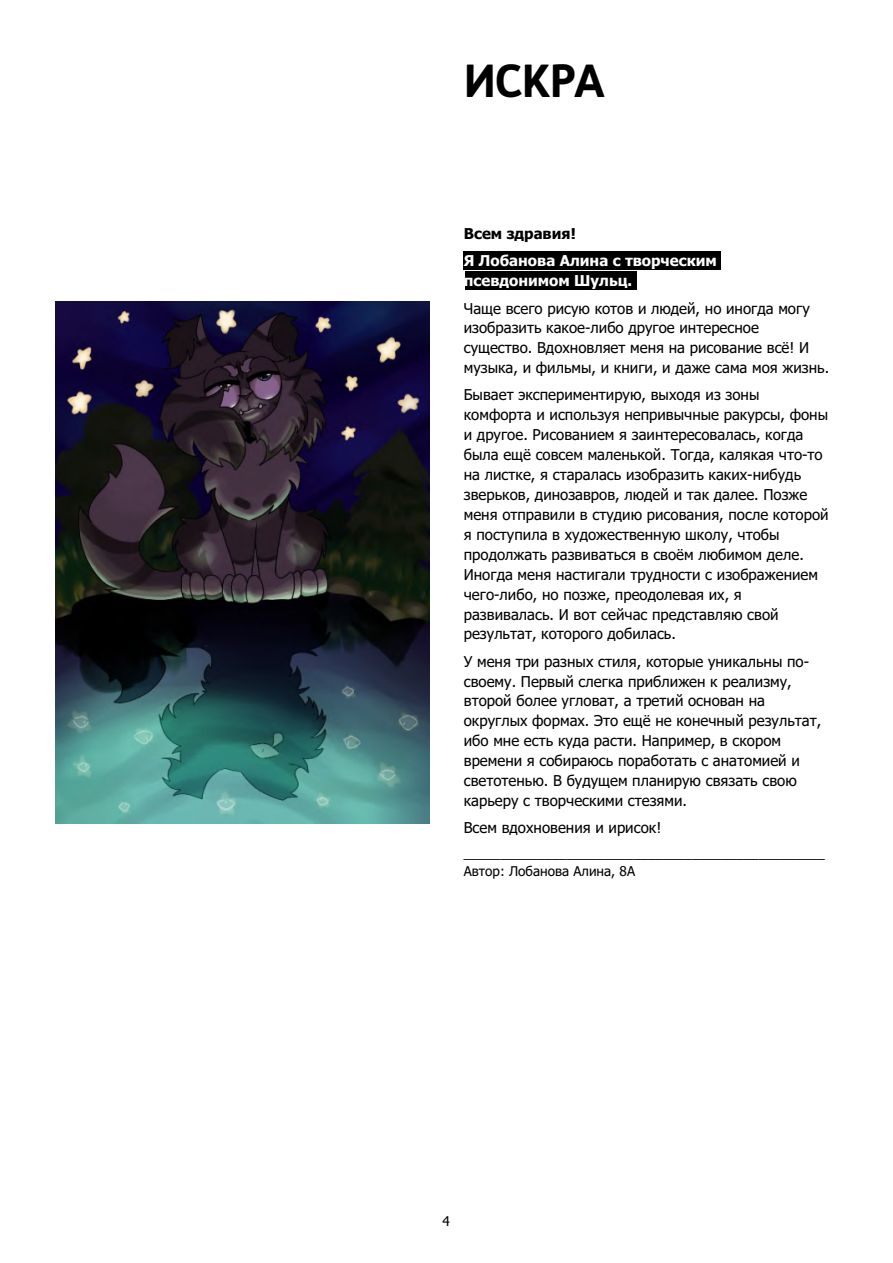
<style>
.page{position:relative;width:893px;height:1263px;background:#fff}
.page>*{position:absolute;margin:0;border:0;box-sizing:border-box;transform-origin:0 0}
.t1{font:900 45px "Bw Quinta Pro";color:#000}
.t2{font:15px/20px "Tahoma";color:#000}
.t3{font:700 15px/20px "Tahoma";color:#fefefe}
.t4{font:700 15px "Tahoma";color:#000}
.t5{font:13.5px/17.9px "Tahoma";color:#000}
</style>
<div class="page">
<hr style="left:892px;top:0;width:1px;height:1263px;background:#000">
<img style="left:56px;top:301px;width:373px;height:523px">
<div style="left:464px;top:251px;width:257px;height:19px;background:#000"></div>
<div style="left:465px;top:271px;width:172px;height:18px;background:#000"></div>
<h1 class="t1" style="left:464px;top:63px;width:142px">ИСКРА</h1>
<p class="t4" style="left:464px;top:228px;width:114px">Всем здравия!</p>
<p class="t3" style="left:464px;top:252px;width:255px">Я Лобанова Алина с творческим псевдонимом Шульц.</p>
<p class="t2" style="left:464px;top:299px;width:367px">Чаще всего рисую котов и людей, но иногда могу изобразить какое-либо другое интересное существо. Вдохновляет меня на рисование всё! И музыка, и фильмы, и книги, и даже сама моя жизнь.</p>
<p class="t2" style="left:464px;top:386px;width:366px">Бывает экспериментирую, выходя из зоны комфорта и используя непривычные ракурсы, фоны и другое. Рисованием я заинтересовалась, когда была ещё совсем маленькой. Тогда, калякая что-то на листке, я старалась изобразить каких-нибудь зверьков, динозавров, людей и так далее. Позже меня отправили в студию рисования, после которой я поступила в художественную школу, чтобы продолжать развиваться в своём любимом деле.<br>Иногда меня настигали трудности с изображением чего-либо, но позже, преодолевая их, я развивалась. И вот сейчас представляю свой результат, которого добилась.</p>
<p class="t2" style="left:464px;top:652px;width:359px">У меня три разных стиля, которые уникальны по&shy;своему. Первый слегка приближен к реализму, второй более угловат, а третий основан на округлых формах. Это ещё не конечный результат, ибо мне есть куда расти. Например, в скором времени я собираюсь поработать с анатомией и светотенью. В будущем планирую связать свою карьеру с творческими стезями.</p>
<p class="t2" style="left:464px;top:819px;width:199px">Всем вдохновения и ирисок!</p>
<p class="t5" style="left:464px;top:845px;width:363px">_________________________________________________<br>Автор: Лобанова Алина, 8А</p>
<p class="t5" style="left:442px;top:1213px;width:9px">4</p>
</div>
